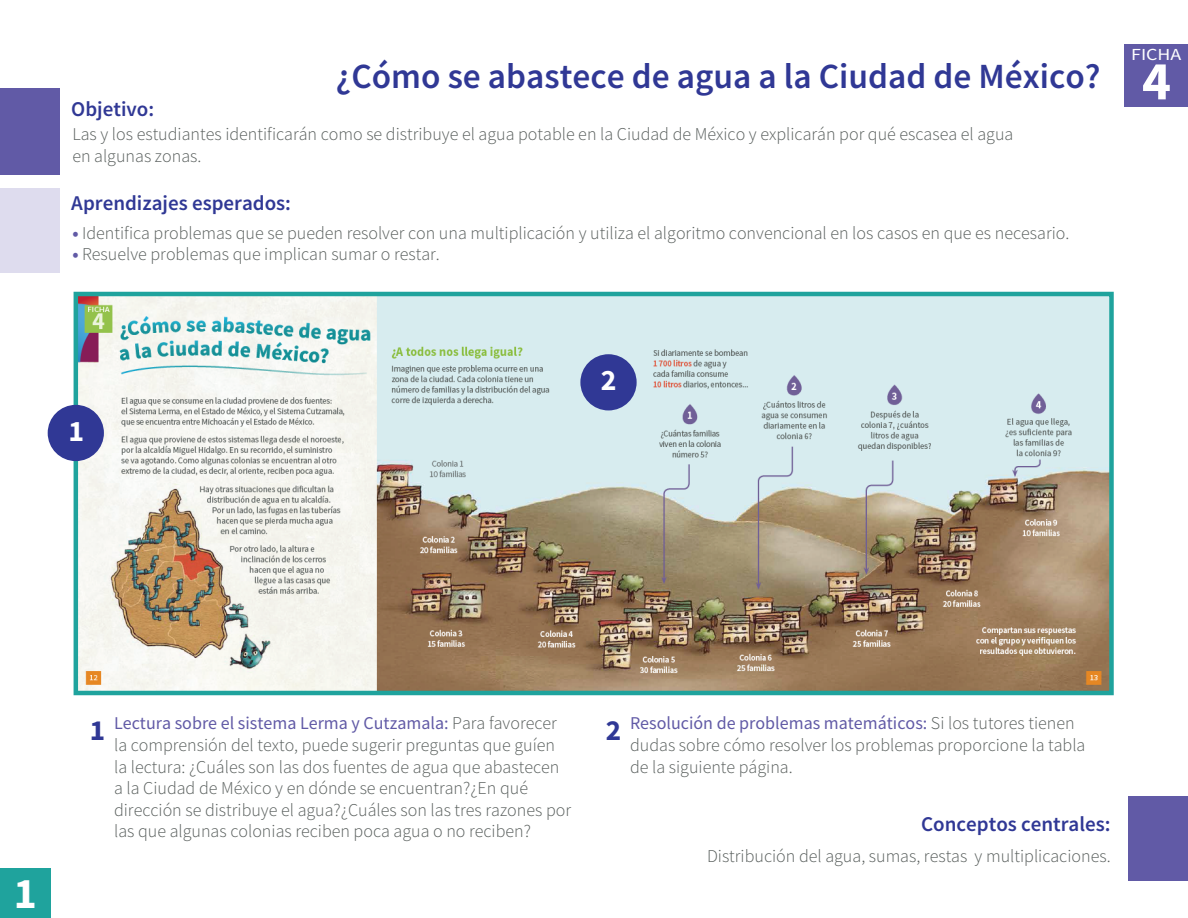
<style>
.page{position:relative;width:1188px;height:918px;background:#fff}
.page>*{position:absolute;margin:0;border:0;box-sizing:border-box;transform-origin:0 0}
.t1{font:700 55.05px "Source Sans Pro";color:#fff}
.t2{font:700 43.65px "Source Sans Pro";color:#fff}
.t3{font:600 35.4px "Source Sans Pro";color:#303895}
.t4{font:700 29.7px "Source Sans Pro";color:#fff}
.t5{font:700 29.1px "Source Sans Pro";color:#303895}
.t6{font:600 21px "Source Sans Pro";color:#303895}
.t7{font:300 18px/21.6px "Source Sans Pro";color:#585e5c}
.t8{font:16.8px "Source Sans Pro";color:#fff;scale:1.18 1}
.s1{font-weight:700;color:#615aa6}
.s2{font-weight:400;color:#615aa6}
.s3{font-weight:700;font-size:29.1px;color:#303895}
</style>
<div class="page">
<img style="left:79px;top:297px;width:1030px;height:393px">
<div style="left:74px;top:292px;width:1040px;height:403px;border:4px solid #1fa39d"></div>
<div style="left:48px;top:405px;width:56px;height:56px;background:#303895;border-radius:50%"></div>
<div style="left:1125px;top:45px;width:63px;height:62px;background:#615aa6"></div>
<div style="left:0;top:868px;width:50px;height:50px;background:#1fa39d"></div>
<div style="left:580px;top:354px;width:57px;height:56px;background:#303895;border-radius:50%"></div>
<div style="left:0;top:88px;width:60px;height:87px;background:#615aa6"></div>
<div style="left:0;top:189px;width:60px;height:84px;background:#dedcee"></div>
<div style="left:1128px;top:796px;width:60px;height:85px;background:#615aa6"></div>
<h3 class="t3" style="left:336px;top:53px;width:766px">¿Cómo se abastece de agua a la Ciudad de México?</h3>
<p class="t6" style="left:71px;top:95px;width:84px">Objetivo:</p>
<p class="t7" style="left:72px;top:124px;width:943px">Las y los estudiantes identificarán como se distribuye el agua potable en la Ciudad de México y explicarán por qué escasea el agua en algunas zonas.</p>
<p class="t6" style="left:71px;top:189px;width:221px">Aprendizajes esperados:</p>
<p class="t7" style="left:72px;top:222px;width:999px"><span class="s1">•</span> Identifica problemas que se pueden resolver con una multiplicación y utiliza el algoritmo convencional en los casos en que es necesario.</p>
<p class="t7" style="left:72px;top:244px;width:369px"><span class="s1">•</span> Resuelve problemas que implican sumar o restar.</p>
<p class="t8" style="left:1131px;top:43px;width:44px">FICHA</p>
<h1 class="t1" style="left:1142px;top:44px;width:31px">4</h1>
<h3 class="t4" style="left:68px;top:411px;width:17px">1</h3>
<h3 class="t4" style="left:601px;top:360px;width:17px">2</h3>
<h2 class="t2" style="left:14px;top:864px;width:25px">1</h2>
<h3 class="t5" style="left:90px;top:710px;width:17px">1</h3>
<p class="t7" style="left:114px;top:713px;width:459px"><span class="s2">Lectura sobre el sistema Lerma y Cutzamala:</span> Para favorecer la comprensión del texto, puede sugerir preguntas que guíen la lectura: ¿Cuáles son las dos fuentes de agua que abastecen a la Ciudad de México y en dónde se encuentran?¿En qué dirección se distribuye el agua?¿Cuáles son las tres razones por las que algunas colonias reciben poca agua o no reciben?</p>
<p class="t7" style="left:630px;top:713px;width:457px;text-indent:-24px"><span class="s3">2</span> <span class="s2">Resolución de problemas matemáticos:</span> Si los tutores tienen dudas sobre cómo resolver los problemas proporcione la tabla de la siguiente página.</p>
<p class="t6" style="left:921px;top:811px;width:191px">Conceptos centrales:</p>
<p class="t7" style="left:707px;top:845px;width:405px">Distribución del agua, sumas, restas y multiplicaciones.</p>
</div>
